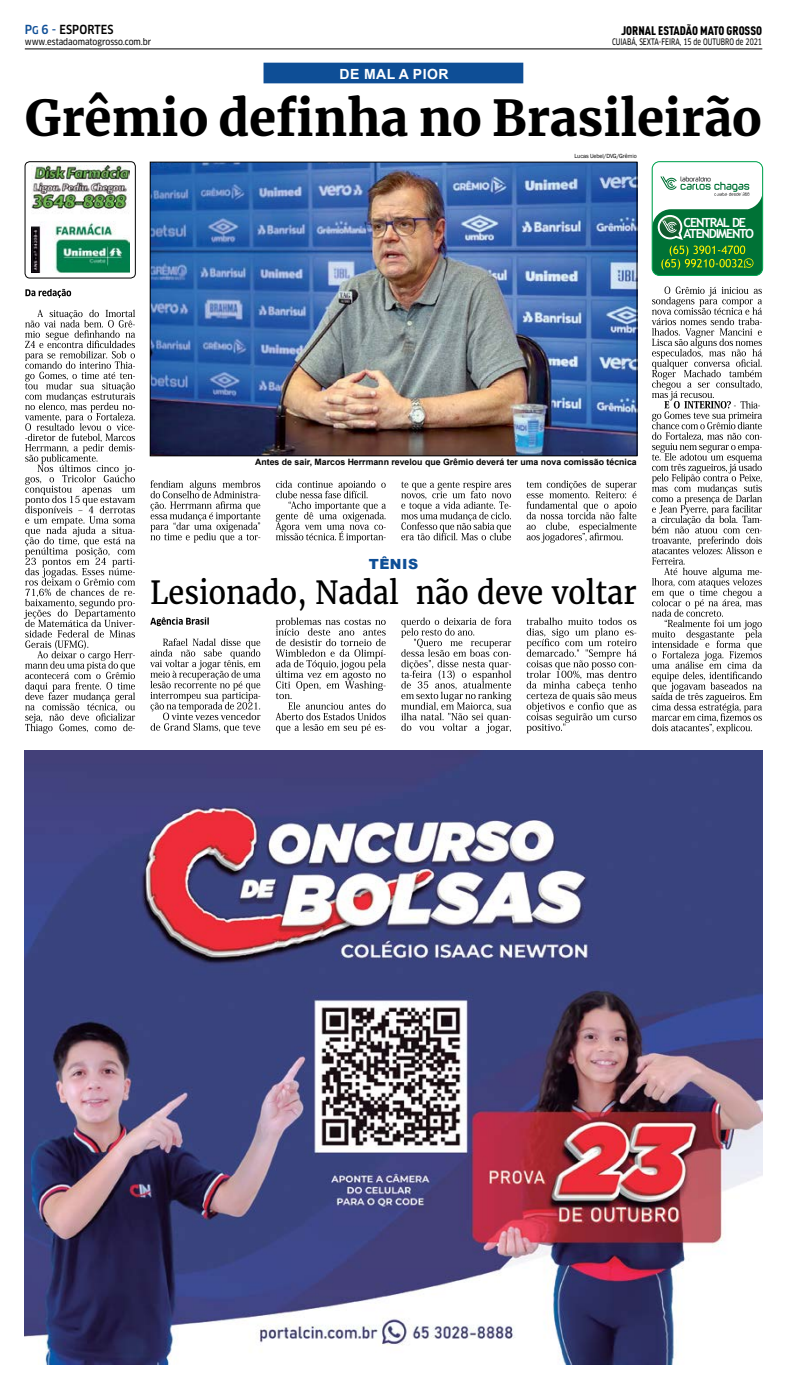
<style>
.page{position:relative;width:787px;height:1389px;background:#fff}
.page>*{position:absolute;margin:0;border:0;box-sizing:border-box;transform-origin:0 0}
.t1{font:700 49px "Merriweather";letter-spacing:-.005em;color:#000}
.t2{font:31.5px "Merriweather";color:#000;scale:.92 1}
.t3{font:700 19.25px "Arial";color:#000}
.t4{font:700 14px "Arial";letter-spacing:.035em;color:#fff}
.t5{font:900 14px "Arial";letter-spacing:.035em;color:#0e4e96}
.t6{font:700 12.69px/11px "Trebuchet MS";letter-spacing:-.1em;color:#fff}
.t7{font:12.25px "DIN Cond Black Alternate";color:#000}
.t8{font:500 condensed 12.25px "Clan OT";letter-spacing:.01em;color:#000;scale:.95 1}
.t9{font:700 8.75px "Arial";color:#000}
.t10{font:8.75px "Clan OT Narrow News";color:#000;scale:.8 1}
.t11{font:8.75px "Clan OT Narrow News";color:#000}
.t12{font:6.12px "Franklin Gothic";letter-spacing:-.01em;color:#000;scale:.95 1}
.s1{color:#0e4e96}
.s2{font-size:10.5px;color:#0e4e96}
</style>
<div class="page">
<hr style="left:25px;top:49px;width:737px;height:1px;background:#000">
<div style="left:264px;top:63px;width:258px;height:20px;background:#0e4e96"></div>
<svg style="left:24px;top:310px;width:111px;height:424px"></svg>
<svg style="left:25px;top:289px;width:46px;height:9px"></svg>
<img style="left:31px;top:165px;width:98px;height:108px">
<div style="left:25px;top:161px;width:110px;height:117px;border:1px solid #000;border-radius:5px"></div>
<div style="left:652px;top:162px;width:110px;height:113px;background:#007236;border-radius:7px"></div>
<div style="left:651px;top:161px;width:111px;height:115px;border:1px solid #00a651;border-radius:7px"></div>
<svg style="left:661px;top:246px;width:92px;height:24px"></svg>
<svg style="left:652px;top:162px;width:110px;height:78px"></svg>
<svg style="left:150px;top:480px;width:110px;height:63px"></svg>
<img style="left:25px;top:750px;width:736px;height:614px">
<svg style="left:651px;top:287px;width:110px;height:447px"></svg>
<svg style="left:150px;top:638px;width:110px;height:95px"></svg>
<svg style="left:150px;top:617px;width:59px;height:9px"></svg>
<svg style="left:275px;top:617px;width:111px;height:116px"></svg>
<svg style="left:401px;top:617px;width:110px;height:116px"></svg>
<img style="left:152px;top:164px;width:483px;height:290px">
<div style="left:150px;top:162px;width:487px;height:294px;border:1px solid #000"></div>
<svg style="left:526px;top:617px;width:110px;height:116px"></svg>
<svg style="left:275px;top:480px;width:111px;height:63px"></svg>
<svg style="left:401px;top:481px;width:110px;height:59px"></svg>
<svg style="left:526px;top:480px;width:110px;height:63px"></svg>
<h3 class="t8" style="left:25px;top:23px;width:95px"><span class="s1">P</span><span class="s2">G</span> <span class="s1">6 -</span> ESPORTES</h3>
<p class="t11" style="left:25px;top:36px;width:128px">www.estadaomatogrosso.com.br</p>
<h3 class="t7" style="left:621px;top:23px;width:142px">JORNAL ESTADÃO MATO GROSSO</h3>
<p class="t10" style="left:611px;top:37px;width:189px">CUIABÁ, SEXTA-FEIRA, 15 de OUTUBRO de 2021</p>
<h3 class="t4" style="left:339px;top:64px;width:110px">DE MAL A PIOR</h3>
<h1 class="t1" style="left:25px;top:88px;width:738px">Grêmio definha no Brasileirão</h1>
<h3 class="t3" style="left:446px;top:113px;width:296px">BOTON PÁGINAS - 1COL X 5CM</h3>
<p class="t12" style="left:574px;top:152px;width:67px">Lucas Uebel/DVG/Grêmio</p>
<h3 class="t6" style="left:683px;top:217px;width:72px">CENTRAL DE<br>ATENDIMENTO</h3>
<p class="t9" style="left:255px;top:455px;width:383px">Antes de sair, Marcos Herrmann revelou que Grêmio deverá ter uma nova comissão técnica</p>
<h3 class="t5" style="left:368px;top:554px;width:51px">TÊNIS</h3>
<h2 class="t2" style="left:150px;top:573px;width:530px">Lesionado, Nadal não deve voltar</h2>
</div>
